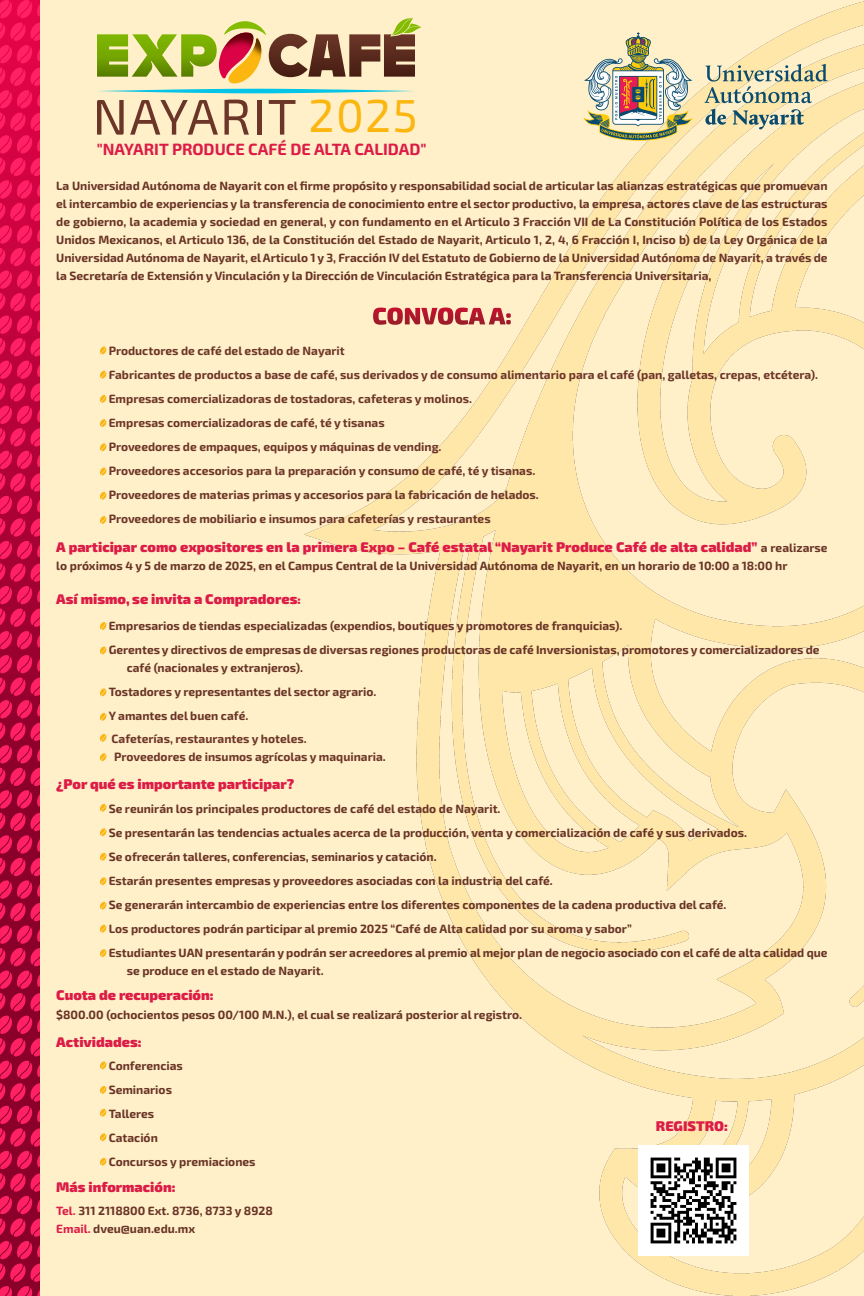
<style>
.page{position:relative;width:864px;height:1296px;background:#fff0c9}
.page>*{position:absolute;margin:0;border:0;box-sizing:border-box;transform-origin:0 0}
.t1{font:50.1px "Exo 2";letter-spacing:.035em;color:#6b3528}
.t2{font:700 16.3px "Exo 2";color:#dc1c47}
.t3{font:900 14px "Exo 2";color:#dc1c47}
.t4{font:700 12px/24px "Exo 2";color:#693426}
.t5{font:700 12px/24px "Exo 2";color:#6d3528}
.s1{font-size:46.3px;color:#fbb610}
.s2{font-weight:700;font-size:12px;color:#693426}
.s3{font-size:12px}
.s4{color:#dc1c47}
</style>
<div class="page">
<img style="left:305px;top:1px;width:559px;height:1295px">
<svg style="left:97px;top:18px;width:324px;height:75px"></svg>
<svg style="left:584px;top:32px;width:109px;height:109px"></svg>
<svg style="left:705px;top:64px;width:123px;height:39px"></svg>
<svg style="left:705px;top:109px;width:21px;height:16px"></svg>
<svg style="left:733px;top:109px;width:71px;height:20px"></svg>
<svg style="left:0;top:0;width:40px;height:1296px"></svg>
<svg style="left:373px;top:308px;width:138px;height:17px"></svg>
<svg style="left:100px;top:622px;width:7px;height:8px"></svg>
<svg style="left:100px;top:646px;width:7px;height:8px"></svg>
<svg style="left:100px;top:688px;width:7px;height:8px"></svg>
<svg style="left:100px;top:713px;width:7px;height:8px"></svg>
<svg style="left:100px;top:734px;width:7px;height:8px"></svg>
<svg style="left:100px;top:753px;width:7px;height:8px"></svg>
<svg style="left:100px;top:804px;width:7px;height:8px"></svg>
<svg style="left:100px;top:828px;width:7px;height:8px"></svg>
<svg style="left:100px;top:853px;width:7px;height:8px"></svg>
<svg style="left:100px;top:877px;width:7px;height:8px"></svg>
<svg style="left:100px;top:901px;width:7px;height:9px"></svg>
<svg style="left:100px;top:924px;width:7px;height:9px"></svg>
<svg style="left:100px;top:949px;width:7px;height:8px"></svg>
<svg style="left:100px;top:1061px;width:7px;height:8px"></svg>
<svg style="left:100px;top:1086px;width:7px;height:8px"></svg>
<svg style="left:100px;top:1109px;width:7px;height:8px"></svg>
<svg style="left:100px;top:1133px;width:7px;height:8px"></svg>
<svg style="left:100px;top:1157px;width:7px;height:9px"></svg>
<img style="left:638px;top:1145px;width:110px;height:110px">
<svg style="left:100px;top:346px;width:7px;height:9px"></svg>
<svg style="left:100px;top:370px;width:7px;height:9px"></svg>
<svg style="left:100px;top:395px;width:7px;height:8px"></svg>
<svg style="left:100px;top:419px;width:7px;height:8px"></svg>
<svg style="left:100px;top:443px;width:7px;height:8px"></svg>
<svg style="left:100px;top:467px;width:7px;height:9px"></svg>
<svg style="left:100px;top:492px;width:7px;height:8px"></svg>
<svg style="left:100px;top:516px;width:7px;height:8px"></svg>
<h1 class="t1" style="left:93px;top:100px;width:326px">NAYARIT <span class="s1">2025</span></h1>
<h2 class="t2" style="left:97px;top:144px;width:331px">"NAYARIT PRODUCE CAFÉ DE ALTA CALIDAD"</h2>
<p class="t4" style="left:56px;top:178px;width:773px;line-height:18px;text-align:justify">La Universidad Autónoma de Nayarit con el firme propósito y responsabilidad social de articular las alianzas estratégicas que promuevan el intercambio de experiencias y la transferencia de conocimiento entre el sector productivo, la empresa, actores clave de las estructuras de gobierno, la academia y sociedad en general, y con fundamento en el Articulo 3 Fracción VII de La Constitución Política de los Estados Unidos Mexicanos, el Articulo 136, de la Constitución del Estado de Nayarit, Articulo 1, 2, 4, 6 Fracción I, Inciso b) de la Ley Orgánica de la Universidad Autónoma de Nayarit, el Articulo 1 y 3, Fracción IV del Estatuto de Gobierno de la Universidad Autónoma de Nayarit, a través de la Secretaría de Extensión y Vinculación y la Dirección de Vinculación Estratégica para la Transferencia Universitaria,</p>
<p class="t5" style="left:109px;top:340px;width:711px">Productores de café del estado de Nayarit<br>Fabricantes de productos a base de café, sus derivados y de consumo alimentario para el café (pan, galletas, crepas, etcétera).<br>Empresas comercializadoras de tostadoras, cafeteras y molinos.<br>Empresas comercializadoras de café, té y tisanas<br>Proveedores de empaques, equipos y máquinas de vending.<br>Proveedores accesorios para la preparación y consumo de café, té y tisanas.<br>Proveedores de materias primas y accesorios para la fabricación de helados.<br>Proveedores de mobiliario e insumos para cafeterías y restaurantes</p>
<p class="t3" style="left:56px;top:542px;width:773px">A participar como expositores en la primera Expo – Café estatal “Nayarit Produce Café de alta calidad” <span class="s2">a realizarse</span></p>
<p class="t4" style="left:56px;top:555px;width:733px">lo próximos 4 y 5 de marzo de 2025, en el Campus Central de la Universidad Autónoma de Nayarit, en un horario de 10:00 a 18:00 hr</p>
<p class="t3" style="left:56px;top:594px;width:246px">Así mismo, se invita a Compradores<span class="s3">:</span></p>
<p class="t4" style="left:109px;top:615px;width:712px">Empresarios de tiendas especializadas (expendios, boutiques y promotores de franquicias).<br>Gerentes y directivos de empresas de diversas regiones productoras de café Inversionistas, promotores y comercializadores de</p>
<p class="t4" style="left:109px;top:657px;width:269px;text-indent:18px">café (nacionales y extranjeros).<br>Tostadores y representantes del sector agrario.<br>Y amantes del buen café.</p>
<p class="t5" style="left:112px;top:731px;width:276px;line-height:18px">Cafeterías, restaurantes y hoteles.<br>Proveedores de insumos agrícolas y maquinaria.</p>
<p class="t4" style="left:109px;top:798px;width:720px">Se reunirán los principales productores de café del estado de Nayarit.<br>Se presentarán las tendencias actuales acerca de la producción, venta y comercialización de café y sus derivados.<br>Se ofrecerán talleres, conferencias, seminarios y catación.<br>Estarán presentes empresas y proveedores asociadas con la industria del café.<br>Se generarán intercambio de experiencias entre los diferentes componentes de la cadena productiva del café.<br>Los productores podrán participar al premio 2025 “Café de Alta calidad por su aroma y sabor”<br>Estudiantes UAN presentarán y podrán ser acreedores al premio al mejor plan de negocio asociado con el café de alta calidad que</p>
<p class="t4" style="left:127px;top:960px;width:199px">se produce en el estado de Nayarit.</p>
<p class="t3" style="left:56px;top:780px;width:239px">¿Por qué es importante participar?</p>
<p class="t3" style="left:56px;top:990px;width:159px">Cuota de recuperación:</p>
<p class="t3" style="left:56px;top:1037px;width:87px">Actividades:</p>
<p class="t4" style="left:56px;top:1004px;width:467px">$800.00 (ochocientos pesos 00/100 M.N.), el cual se realizará posterior al registro.</p>
<p class="t4" style="left:109px;top:1055px;width:148px">Conferencias<br>Seminarios<br>Talleres<br>Catación<br>Concursos y premiaciones</p>
<p class="t3" style="left:56px;top:1182px;width:121px">Más información:</p>
<p class="t4" style="left:56px;top:1203px;width:218px;line-height:18px"><span class="s4">Tel.</span> 311 2118800 Ext. 8736, 8733 y 8928<br><span class="s4">Email.</span> dveu@uan.edu.mx</p>
<p class="t3" style="left:656px;top:1121px;width:73px">REGISTRO:</p>
</div>
